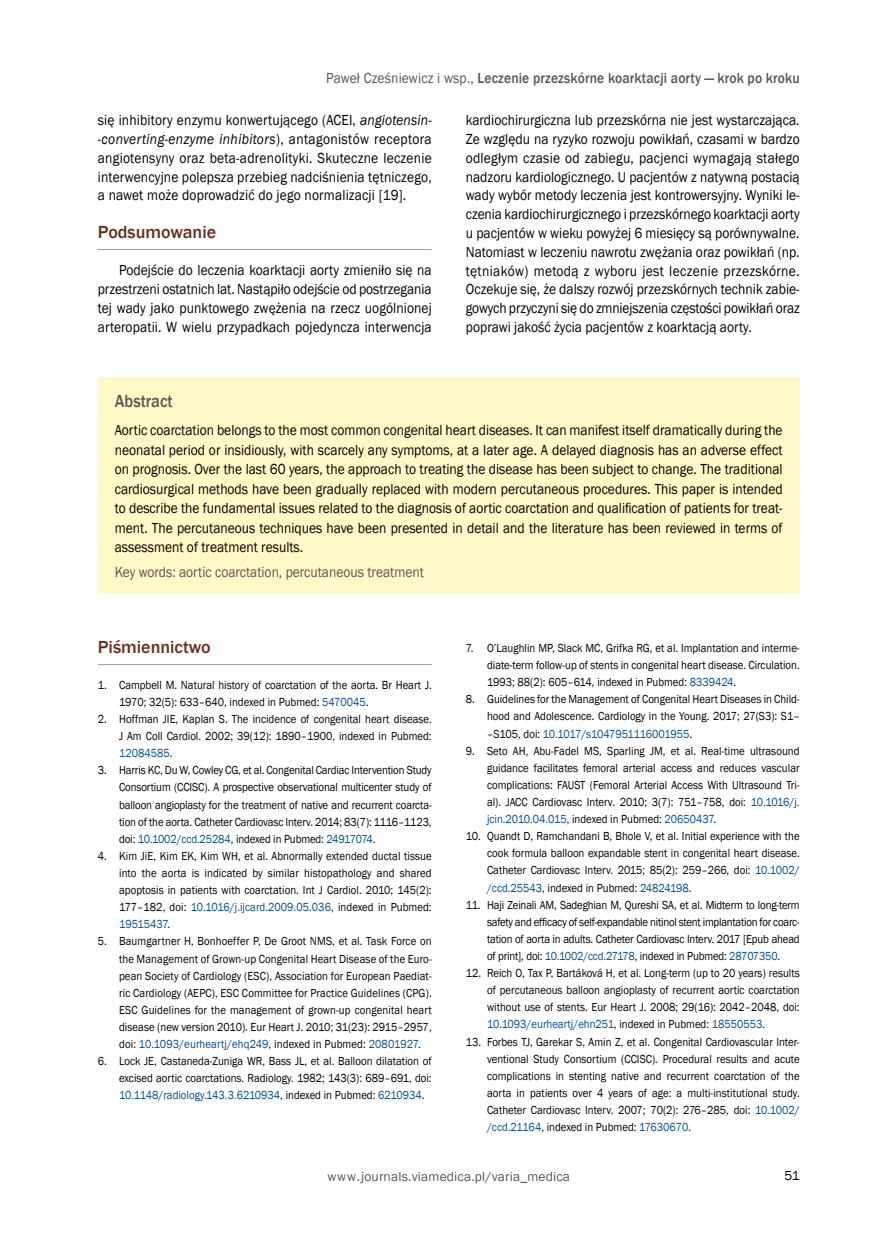
<style>
.page{position:relative;width:872px;height:1234px;background:#fff}
.page>*{position:absolute;margin:0;border:0;box-sizing:border-box;transform-origin:0 0}
.t1{font:500 18px "Franklin Gothic";color:#672e22}
.t2{font:500 18px "Franklin Gothic";color:#575756;scale:.9 1}
.t3{font:15px/18.8px "Franklin Gothic";color:#000;text-align:justify;scale:.9 1}
.t4{font:500 15px "Franklin Gothic";letter-spacing:.01em;color:#575756;scale:.9 1}
.t5{font:15px "Franklin Gothic";color:#575756;scale:.9 1}
.t6{font:13.5px "Franklin Gothic";letter-spacing:.01em;color:#575756}
.t7{font:13.5px "Franklin Gothic";color:#000}
.t8{font:12px/17.1px "Franklin Gothic";color:#000;text-align:justify;scale:.9 1}
.s1{font-weight:400}
.s2{font-style:italic}
.s3{color:#004f91}
</style>
<div class="page">
<hr style="left:98px;top:249px;width:334px;height:1px;background:#9d9d9c">
<div style="left:98px;top:377px;width:701px;height:217px;background:#fff9c7"></div>
<hr style="left:98px;top:664px;width:334px;height:1px;background:#9d9d9c">
<p class="t4" style="left:326px;top:69px;width:528px"><span class="s1">Paweł Cześniewicz i wsp.,</span> Leczenie przezskórne koarktacji aorty — krok po kroku</p>
<p class="t3" style="left:98px;top:111px;width:372px">się inhibitory enzymu konwertującego (ACEI, <span class="s2">angiotensin--converting-enzyme inhibitors</span>), antagonistów receptora angiotensyny oraz beta-adrenolityki. Skuteczne leczenie interwencyjne polepsza przebieg nadciśnienia tętniczego, a nawet może doprowadzić do jego normalizacji [19].</p>
<h1 class="t1" style="left:98px;top:221px;width:120px">Podsumowanie</h1>
<p class="t3" style="left:98px;top:261px;width:372px;text-indent:21px">Podejście do leczenia koarktacji aorty zmieniło się na przestrzeni ostatnich lat. Nastąpiło odejście od postrzegania tej wady jako punktowego zwężenia na rzecz uogólnionej arteropatii. W wielu przypadkach pojedyncza interwencja</p>
<p class="t3" style="left:466px;top:111px;width:372px">kardiochirurgiczna lub przezskórna nie jest wystarczająca.<br>Ze względu na ryzyko rozwoju powikłań, czasami w bardzo odległym czasie od zabiegu, pacjenci wymagają stałego nadzoru kardiologicznego. U pacjentów z natywną postacią wady wybór metody leczenia jest kontrowersyjny. Wyniki le&shy;czenia kardiochirurgicznego i przezskórnego koarktacji aorty u pacjentów w wieku powyżej 6 miesięcy są porównywalne.<br>Natomiast w leczeniu nawrotu zwężania oraz powikłań (np. tętniaków) metodą z wyboru jest leczenie przezskórne.<br>Oczekuje się, że dalszy rozwój przezskórnych technik zabie&shy;gowych przyczyni się do zmniejszenia częstości powikłań oraz poprawi jakość życia pacjentów z koarktacją aorty.</p>
<h1 class="t2" style="left:115px;top:390px;width:66px">Abstract</h1>
<p class="t3" style="left:115px;top:421px;width:743px;line-height:19.5px">Aortic coarctation belongs to the most common congenital heart diseases. It can manifest itself dramatically during the neonatal period or insidiously, with scarcely any symptoms, at a later age. A delayed diagnosis has an adverse effect on prognosis. Over the last 60 years, the approach to treating the disease has been subject to change. The traditional cardiosurgical methods have been gradually replaced with modern percutaneous procedures. This paper is intended to describe the fundamental issues related to the diagnosis of aortic coarctation and qualification of patients for treat&shy;ment. The percutaneous techniques have been presented in detail and the literature has been reviewed in terms of assessment of treatment results.</p>
<p class="t5" style="left:115px;top:562px;width:345px">Key words: aortic coarctation, percutaneous treatment</p>
<h1 class="t1" style="left:98px;top:635px;width:114px">Piśmiennictwo</h1>
<p class="t8" style="left:119px;top:676px;width:349px;text-indent:-21px">1. Campbell M. Natural history of coarctation of the aorta. Br Heart J.<br>1970; 32(5): 633–640, indexed in Pubmed: <span class="s3">5470045</span>.</p>
<p class="t8" style="left:119px;top:710px;width:349px;text-indent:-21px">2. Hoffman JIE, Kaplan S. The incidence of congenital heart disease.<br>J Am Coll Cardiol. 2002; 39(12): 1890–1900, indexed in Pubmed:<br><span class="s3">12084585</span>.</p>
<p class="t8" style="left:119px;top:761px;width:349px;text-indent:-21px">3. Harris KC, Du W, Cowley CG, et al. Congenital Cardiac Intervention Study Consortium (CCISC). A prospective observational multicenter study of balloon angioplasty for the treatment of native and recurrent coarcta&shy;tion of the aorta. Catheter Cardiovasc Interv. 2014; 83(7): 1116–1123, doi: <span class="s3">10.1002/ccd.25284</span>, indexed in Pubmed: <span class="s3">24917074</span>.</p>
<p class="t8" style="left:119px;top:847px;width:349px;text-indent:-21px">4. Kim JiE, Kim EK, Kim WH, et al. Abnormally extended ductal tissue into the aorta is indicated by similar histopathology and shared apoptosis in patients with coarctation. Int J Cardiol. 2010; 145(2):<br>177–182, doi: <span class="s3">10.1016/j.ijcard.2009.05.036</span>, indexed in Pubmed:<br><span class="s3">19515437</span>.</p>
<p class="t8" style="left:119px;top:932px;width:349px;text-indent:-21px">5. Baumgartner H, Bonhoeffer P, De Groot NMS, et al. Task Force on the Management of Grown-up Congenital Heart Disease of the Euro&shy;pean Society of Cardiology (ESC), Association for European Paediat&shy;ric Cardiology (AEPC), ESC Committee for Practice Guidelines (CPG).<br>ESC Guidelines for the management of grown-up congenital heart disease (new version 2010). Eur Heart J. 2010; 31(23): 2915–2957, doi: <span class="s3">10.1093/eurheartj/ehq249</span>, indexed in Pubmed: <span class="s3">20801927</span>.</p>
<p class="t8" style="left:119px;top:1052px;width:349px;text-indent:-21px">6. Lock JE, Castaneda-Zuniga WR, Bass JL, et al. Balloon dilatation of excised aortic coarctations. Radiology. 1982; 143(3): 689–691, doi:<br><span class="s3">10.1148/radiology.143.3.6210934</span>, indexed in Pubmed: <span class="s3">6210934</span>.</p>
<p class="t8" style="left:487px;top:639px;width:349px;text-indent:-21px">7. O’Laughlin MP, Slack MC, Grifka RG, et al. Implantation and interme&shy;diate-term follow-up of stents in congenital heart disease. Circulation.<br>1993; 88(2): 605–614, indexed in Pubmed: <span class="s3">8339424</span>.</p>
<p class="t8" style="left:487px;top:690px;width:349px;text-indent:-21px">8. Guidelines for the Management of Congenital Heart Diseases in Child&shy;hood and Adolescence. Cardiology in the Young. 2017; 27(S3): S1– –S105, doi: <span class="s3">10.1017/s1047951116001955</span>.</p>
<p class="t8" style="left:487px;top:742px;width:349px;text-indent:-21px">9. Seto AH, Abu-Fadel MS, Sparling JM, et al. Real-time ultrasound guidance facilitates femoral arterial access and reduces vascular complications: FAUST (Femoral Arterial Access With Ultrasound Tri&shy;al). JACC Cardiovasc Interv. 2010; 3(7): 751–758, doi: <span class="s3">10.1016/j. jcin.2010.04.015</span>, indexed in Pubmed: <span class="s3">20650437</span>.</p>
<p class="t8" style="left:487px;top:827px;width:349px;text-indent:-21px">10. Quandt D, Ramchandani B, Bhole V, et al. Initial experience with the cook formula balloon expandable stent in congenital heart disease.<br>Catheter Cardiovasc Interv. 2015; 85(2): 259–266, doi: <span class="s3">10.1002/ /ccd.25543</span>, indexed in Pubmed: <span class="s3">24824198</span>.</p>
<p class="t8" style="left:487px;top:896px;width:349px;text-indent:-21px">11. Haji Zeinali AM, Sadeghian M, Qureshi SA, et al. Midterm to long-term safety and efficacy of self-expandable nitinol stent implantation for coarc&shy;tation of aorta in adults. Catheter Cardiovasc Interv. 2017 [Epub ahead of print], doi: <span class="s3">10.1002/ccd.27178</span>, indexed in Pubmed: <span class="s3">28707350</span>.</p>
<p class="t8" style="left:487px;top:964px;width:349px;text-indent:-21px">12. Reich O, Tax P, Bartáková H, et al. Long-term (up to 20 years) results of percutaneous balloon angioplasty of recurrent aortic coarctation without use of stents. Eur Heart J. 2008; 29(16): 2042–2048, doi:<br><span class="s3">10.1093/eurheartj/ehn251</span>, indexed in Pubmed: <span class="s3">18550553</span>.</p>
<p class="t8" style="left:487px;top:1032px;width:349px;text-indent:-21px">13. Forbes TJ, Garekar S, Amin Z, et al. Congenital Cardiovascular Inter&shy;ventional Study Consortium (CCISC). Procedural results and acute complications in stenting native and recurrent coarctation of the aorta in patients over 4 years of age: a multi-institutional study.<br>Catheter Cardiovasc Interv. 2007; 70(2): 276–285, doi: <span class="s3">10.1002/ /ccd.21164</span>, indexed in Pubmed: <span class="s3">17630670</span>.</p>
<p class="t6" style="left:327px;top:1168px;width:244px">www.journals.viamedica.pl/varia_medica</p>
<p class="t7" style="left:784px;top:1166px;width:17px">51</p>
</div>
